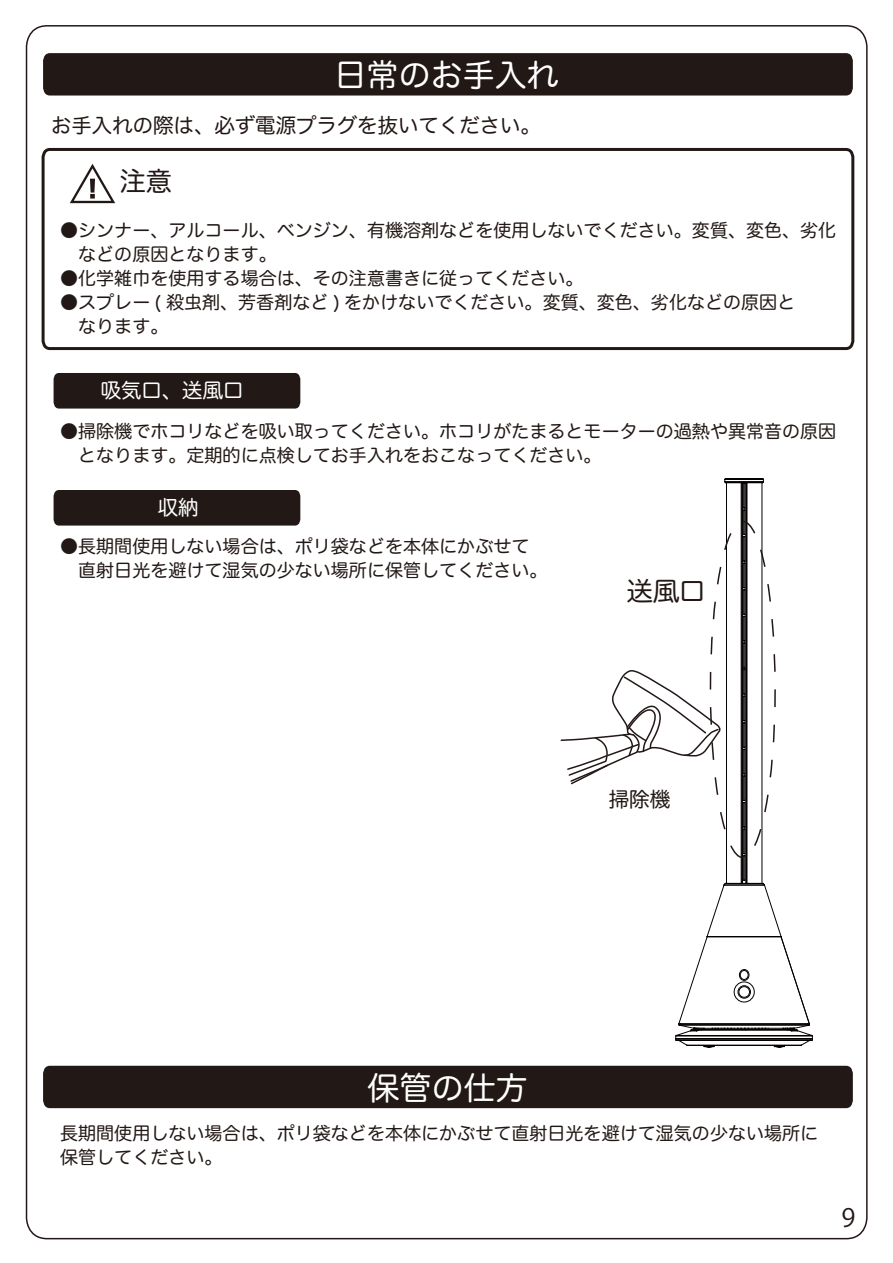
<style>
.page{position:relative;width:893px;height:1263px;background:#fff}
.page>*{position:absolute;margin:0;border:0;box-sizing:border-box;transform-origin:0 0}
.t1{font:32.1px "Hira Maru Pro W4";color:#fff}
.t2{font:26.25px "Hira Maru Pro W4";color:#221815}
.t3{font:25.2px "Koz Go Pr 6 N";color:#221815}
.t4{font:20.55px "Hira Maru Pro W4";color:#221815}
.t5{font:20.4px "Hira Maru Pro W4";color:#221815}
.t6{font:20.4px "Hira Maru Pro W4";color:#fff}
.t7{font:18px/24px "Hira Maru Pro W4";color:#221815}
</style>
<div class="page">
<div style="left:43px;top:53px;width:810px;height:43px;background:#221815"></div>
<div style="left:43px;top:1066px;width:810px;height:42px;background:#221815"></div>
<svg style="left:41px;top:147px;width:814px;height:204px"></svg>
<div style="left:54px;top:373px;width:246px;height:36px;background:#221815;border-radius:6px"></div>
<svg style="left:70px;top:164px;width:45px;height:39px"></svg>
<div style="left:54px;top:490px;width:246px;height:36px;background:#221815;border-radius:6px"></div>
<svg style="left:560px;top:478px;width:253px;height:570px"></svg>
<h1 class="t1" style="left:335px;top:47px;width:226px">日常のお手入れ</h1>
<p class="t5" style="left:51px;top:107px;width:491px">お手入れの際は、必ず電源プラグを抜いてください。</p>
<h2 class="t2" style="left:120px;top:158px;width:54px">注意</h2>
<p class="t7" style="left:60px;top:217px;width:778px">●シンナー、アルコール、ベンジン、有機溶剤などを使用しないでください。変質、変色、劣化　などの原因となります。</p>
<p class="t7" style="left:60px;top:265px;width:525px">●化学雑巾を使用する場合は、その注意書きに従ってください。</p>
<p class="t7" style="left:60px;top:289px;width:737px">●スプレー ( 殺虫剤、芳香剤など ) をかけないでください。変質、変色、劣化などの原因と　なります。</p>
<p class="t6" style="left:101px;top:373px;width:144px">吸気口、送風口</p>
<p class="t7" style="left:60px;top:418px;width:778px">●掃除機でホコリなどを吸い取ってください。ホコリがたまるとモーターの過熱や異常音の原因　となります。定期的に点検してお手入れをおこなってください。</p>
<p class="t6" style="left:158px;top:490px;width:42px">収納</p>
<p class="t7" style="left:60px;top:533px;width:489px">●長期間使用しない場合は、ポリ袋などを本体にかぶせて　直射日光を避けて湿気の少ない場所に保管してください。</p>
<h2 class="t2" style="left:627px;top:568px;width:80px">送風口</h2>
<p class="t4" style="left:609px;top:781px;width:63px">掃除機</p>
<h1 class="t1" style="left:368px;top:1060px;width:162px">保管の仕方</h1>
<p class="t7" style="left:60px;top:1120px;width:760px">長期間使用しない場合は、ポリ袋などを本体にかぶせて直射日光を避けて湿気の少ない場所に保管してください。</p>
<h3 class="t3" style="left:841px;top:1203px;width:15px">9</h3>
</div>
